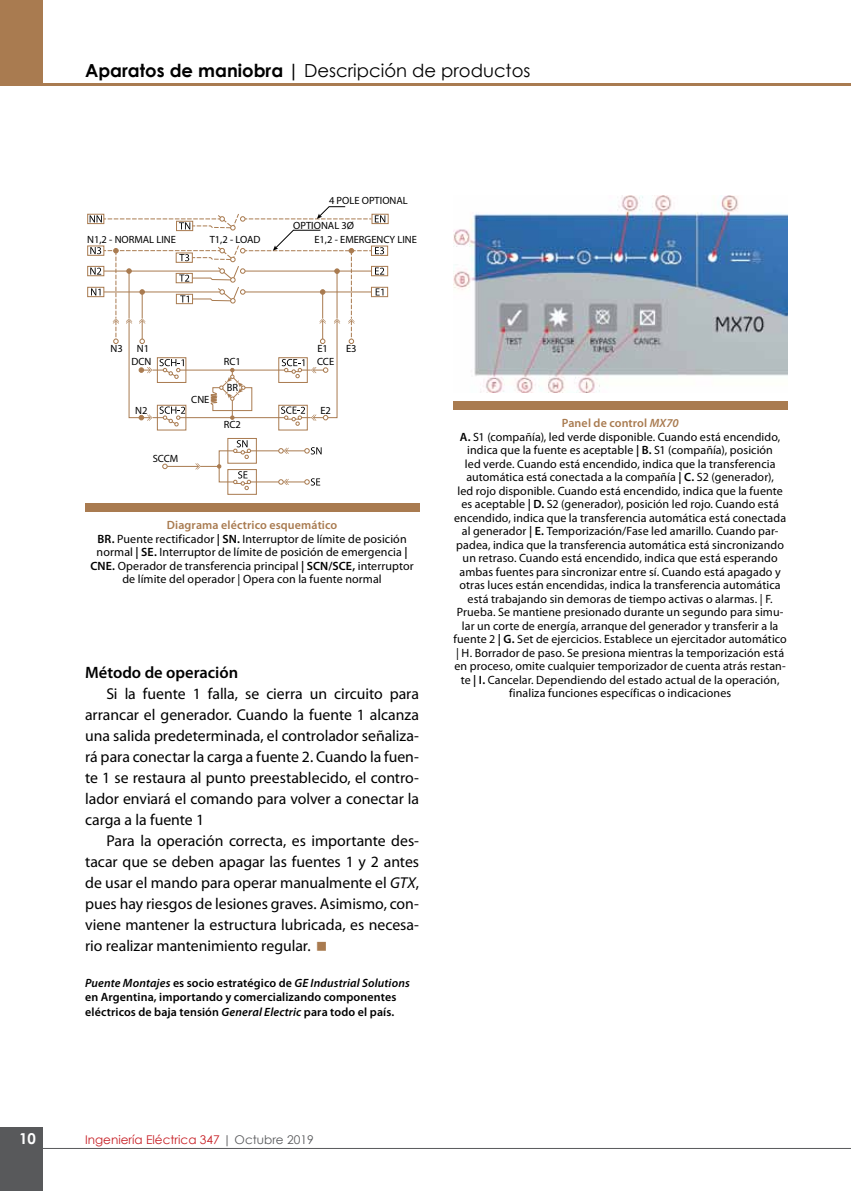
<style>
.page{position:relative;width:851px;height:1191px;background:#fff}
.page>*{position:absolute;margin:0;border:0;box-sizing:border-box;transform-origin:0 0}
.t1{font:18px "Century Gothic";color:#000}
.t2{font:600 16.5px "Myriad Pro";color:#000}
.t3{font:15.75px/21px "Myriad Pro";letter-spacing:-.005em;color:#000;text-align:justify}
.t4{font:700 15px "Century Gothic";color:#fff}
.t5{font:12px/13.5px "Myriad Pro";letter-spacing:.01em;color:#000;text-align:center}
.t6{font:600 12px/14.4px "Myriad Pro";letter-spacing:.01em;color:#000}
.t7{font:12px "Century Gothic";color:#c61d23}
.t8{font:10.5px/12.9px "Myriad Pro";color:#000}
.s1{font-weight:700}
.s2{font-weight:600;color:#a97b50}
.s3{font-weight:600}
.s4{font-style:italic}
.s5{font-weight:600;font-style:italic;color:#a97b50}
.s6{color:#58595b}
</style>
<div class="page">
<div style="left:0;top:1127px;width:43px;height:64px;background:#58595b"></div>
<hr style="left:0;top:1148px;width:850px;height:1px;background:#58595b">
<div style="left:0;top:0;width:43px;height:85px;background:#a97b50"></div>
<hr style="left:0;top:83px;width:850px;height:2px;background:#a97b50">
<div style="left:87px;top:214px;width:17px;height:10px;border:1px solid #a97b50"></div>
<div style="left:87px;top:246px;width:17px;height:10px;border:1px solid #a97b50"></div>
<div style="left:87px;top:266px;width:17px;height:10px;border:1px solid #a97b50"></div>
<div style="left:87px;top:287px;width:17px;height:10px;border:1px solid #a97b50"></div>
<div style="left:371px;top:214px;width:17px;height:10px;border:1px solid #a97b50"></div>
<div style="left:371px;top:246px;width:17px;height:10px;border:1px solid #a97b50"></div>
<div style="left:371px;top:266px;width:17px;height:10px;border:1px solid #a97b50"></div>
<div style="left:371px;top:287px;width:17px;height:10px;border:1px solid #a97b50"></div>
<svg style="left:162px;top:464px;width:5px;height:5px"></svg>
<hr style="left:167px;top:466px;width:31px;height:1px;background:#a97b50">
<hr style="left:249px;top:450px;width:34px;height:1px;background:#a97b50">
<div style="left:219px;top:450px;width:17px;height:32px;border:1px solid #a97b50"></div>
<div style="left:227px;top:438px;width:30px;height:25px;border:1px solid #a97b50"></div>
<svg style="left:233px;top:440px;width:18px;height:19px"></svg>
<svg style="left:90px;top:206px;width:295px;height:220px"></svg>
<svg style="left:278px;top:447px;width:43px;height:7px"></svg>
<hr style="left:249px;top:481px;width:34px;height:1px;background:#a97b50">
<svg style="left:233px;top:471px;width:18px;height:19px"></svg>
<div style="left:227px;top:469px;width:30px;height:26px;border:1px solid #a97b50"></div>
<svg style="left:278px;top:478px;width:42px;height:7px"></svg>
<svg style="left:195px;top:463px;width:26px;height:6px"></svg>
<div style="left:85px;top:503px;width:334px;height:9px;background:#a97b50"></div>
<img style="left:453px;top:196px;width:334px;height:197px">
<div style="left:453px;top:401px;width:334px;height:9px;background:#a97b50"></div>
<h1 class="t1" style="left:85px;top:57px;width:447px"><span class="s1">Aparatos de maniobra |</span> Descripción de productos</h1>
<p class="t8" style="left:87px;top:234px;width:90px">N1,2 - NORMAL LINE</p>
<p class="t8" style="left:210px;top:234px;width:52px">T1,2 - LOAD</p>
<p class="t8" style="left:329px;top:195px;width:80px">4 POLE OPTIONAL</p>
<p class="t8" style="left:314px;top:234px;width:104px">E1,2 - EMERGENCY LINE</p>
<p class="t8" style="left:293px;top:220px;width:62px">OPTIONAL 3Ø</p>
<p class="t8" style="left:111px;top:342px;width:14px">N3</p>
<p class="t8" style="left:346px;top:342px;width:12px">E3</p>
<p class="t8" style="left:227px;top:381px;width:13px">BR</p>
<p class="t8" style="left:191px;top:393px;width:20px">CNE</p>
<p class="t8" style="left:137px;top:342px;width:14px">N1</p>
<p class="t8" style="left:317px;top:342px;width:19px">E1<br>CCE</p>
<p class="t8" style="left:131px;top:355px;width:21px">DCN</p>
<p class="t8" style="left:224px;top:355px;width:19px">RC1</p>
<p class="t8" style="left:135px;top:404px;width:14px">N2</p>
<p class="t8" style="left:320px;top:404px;width:12px">E2</p>
<p class="t8" style="left:153px;top:452px;width:27px">SCCM</p>
<p class="t8" style="left:224px;top:418px;width:19px">RC2</p>
<p class="t5" style="left:90px;top:519px;width:325px"><span class="s2">Diagrama eléctrico esquemático<br></span><span class="s3">BR.</span> Puente rectificador <span class="s3">| SN.</span> Interruptor de límite de posición normal <span class="s3">| SE.</span> Interruptor de límite de posición de emergencia <span class="s3">| CNE.</span> Operador de transferencia principal <span class="s3">| SCN/SCE,</span> interruptor de límite del operador | Opera con la fuente normal</p>
<h2 class="t2" style="left:85px;top:663px;width:154px">Método de operación</h2>
<p class="t3" style="left:85px;top:684px;width:335px;text-indent:21px">Si la fuente 1 falla, se cierra un circuito para arrancar el generador. Cuando la fuente 1 alcanza una salida predeterminada, el controlador señaliza&shy;rá para conectar la carga a fuente 2. Cuando la fuen&shy;te 1 se restaura al punto preestablecido, el contro&shy;lador enviará el comando para volver a conectar la carga a la fuente 1</p>
<p class="t3" style="left:85px;top:831px;width:335px;text-indent:21px">Para la operación correcta, es importante des&shy;tacar que se deben apagar las fuentes 1 y 2 antes de usar el mando para operar manualmente el <span class="s4">GTX</span>, pues hay riesgos de lesiones graves. Asimismo, con&shy;viene mantener la estructura lubricada, es necesa&shy;rio realizar mantenimiento regular.</p>
<p class="t6" style="left:85px;top:975px;width:326px"><span class="s4">Puente Montajes</span> es socio estratégico de <span class="s4">GE Industrial Solutions </span>en Argentina, importando y comercializando componentes eléctricos de baja tensión <span class="s4">General Electric</span> para todo el país.</p>
<p class="t5" style="left:453px;top:417px;width:335px"><span class="s2">Panel de control</span> <span class="s5">MX70<br></span><span class="s3">A.</span> S1 (compañía), led verde disponible. Cuando está encendido, indica que la fuente es aceptable <span class="s3">| B.</span> S1 (compañía), posición<br>led verde. Cuando está encendido, indica que la transferencia automática está conectada a la compañía <span class="s3">| C.</span> S2 (generador),<br>led rojo disponible. Cuando está encendido, indica que la fuente es aceptable <span class="s3">| D.</span> S2 (generador), posición led rojo. Cuando está encendido, indica que la transferencia automática está conectada al generador <span class="s3">| E.</span> Temporización/Fase led amarillo. Cuando par&shy;padea, indica que la transferencia automática está sincronizando un retraso. Cuando está encendido, indica que está esperando ambas fuentes para sincronizar entre sí. Cuando está apagado y otras luces están encendidas, indica la transferencia automática está trabajando sin demoras de tiempo activas o alarmas. | F.<br>Prueba. Se mantiene presionado durante un segundo para simu&shy;lar un corte de energía, arranque del generador y transferir a la fuente 2 <span class="s3">| G.</span> Set de ejercicios. Establece un ejercitador automático | H. Borrador de paso. Se presiona mientras la temporización está en proceso, omite cualquier temporizador de cuenta atrás restan&shy;te <span class="s3">| I.</span> Cancelar. Dependiendo del estado actual de la operación, finaliza funciones específicas o indicaciones</p>
<p class="t4" style="left:19px;top:1127px;width:18px">10</p>
<p class="t7" style="left:85px;top:1131px;width:230px">Ingeniería Eléctrica 347 <span class="s6">| Octubre 2019</span></p>
</div>
